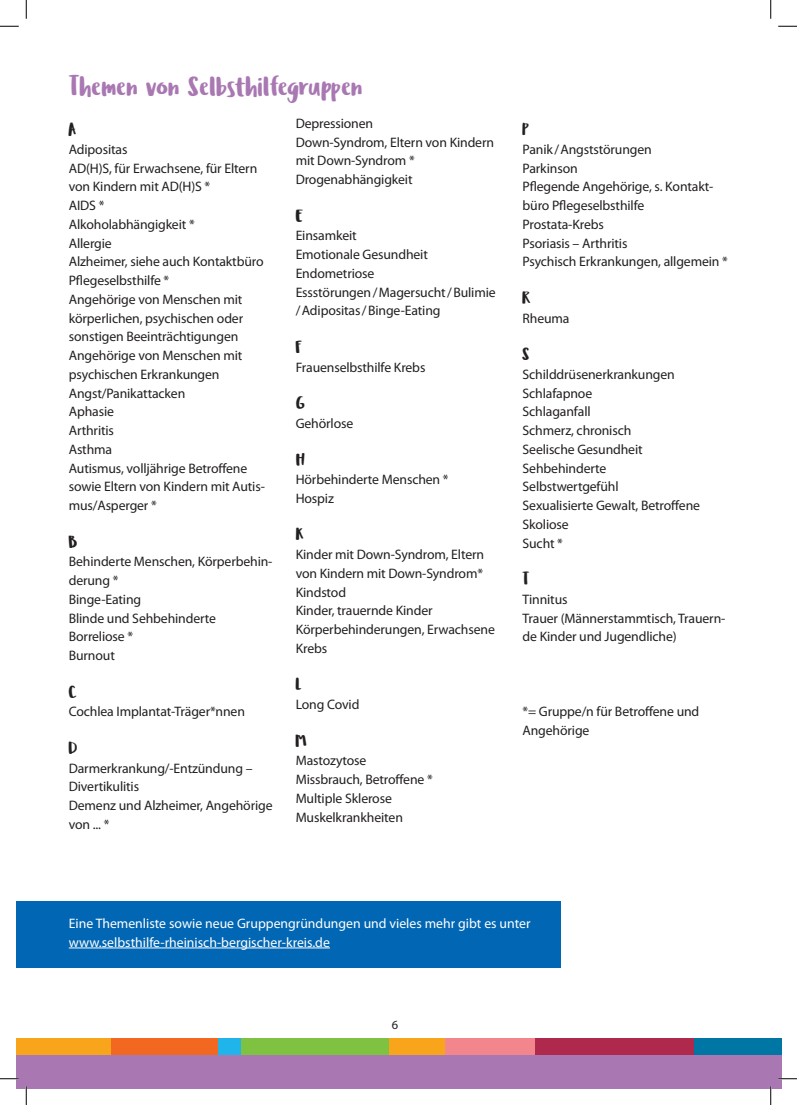
<style>
.page{position:relative;width:797px;height:1105px;background:#fff}
.page>*{position:absolute;margin:0;border:0;box-sizing:border-box;transform-origin:0 0}
.t1{font:27.5px "Ludicrous";color:#a978b3}
.t2{font:17.5px "Ludicrous";color:#231f20}
.t3{font:13.75px/18.8px "Myriad Pro";letter-spacing:-.01em;color:#231f20}
.t4{font:13.75px/18.8px "Myriad Pro";color:#fff}
.t5{font:12.5px "Myriad Pro";color:#231f20}
</style>
<div class="page">
<div style="left:16px;top:901px;width:544px;height:67px;background:#0166b3"></div>
<div style="left:16px;top:1049px;width:765px;height:40px;background:#a978b3"></div>
<div style="left:16px;top:1038px;width:95px;height:17px;background:#f9a51b"></div>
<div style="left:111px;top:1038px;width:107px;height:17px;background:#f36821"></div>
<div style="left:218px;top:1038px;width:23px;height:17px;background:#1fb5ea"></div>
<div style="left:241px;top:1038px;width:148px;height:17px;background:#7fc241"></div>
<div style="left:444px;top:1038px;width:91px;height:17px;background:#f3858d"></div>
<div style="left:534px;top:1038px;width:160px;height:17px;background:#ae294b"></div>
<div style="left:694px;top:1038px;width:87px;height:17px;background:#0076a5"></div>
<div style="left:389px;top:1038px;width:55px;height:17px;background:#f9a51b"></div>
<hr style="left:69px;top:947px;width:261px;height:1px;background:#fff">
<svg style="left:0;top:25px;width:19px;height:2px"></svg>
<svg style="left:778px;top:25px;width:19px;height:2px"></svg>
<svg style="left:0;top:1078px;width:19px;height:1px"></svg>
<svg style="left:778px;top:1078px;width:19px;height:1px"></svg>
<svg style="left:25px;top:0;width:2px;height:19px"></svg>
<svg style="left:25px;top:1086px;width:2px;height:19px"></svg>
<svg style="left:770px;top:0;width:1px;height:19px"></svg>
<svg style="left:770px;top:1086px;width:1px;height:19px"></svg>
<h1 class="t1" style="left:69px;top:68px;width:296px">Themen von Selbsthilfegruppen</h1>
<p class="t2" style="left:69px;top:117px;width:10px">A</p>
<p class="t3" style="left:69px;top:140px;width:197px">Adipositas<br>AD(H)S, für Erwachsene, für Eltern von Kindern mit AD(H)S *<br>AIDS *<br>Alkoholabhängigkeit *<br>Allergie<br>Alzheimer, siehe auch Kontaktbüro<br>Pflegeselbsthilfe *<br>Angehörige von Menschen mit körperlichen, psychischen oder sonstigen Beeinträchtigungen<br>Angehörige von Menschen mit psychischen Erkrankungen<br>Angst/Panikattacken<br>Aphasie<br>Arthritis<br>Asthma<br>Autismus, volljährige Betroffene sowie Eltern von Kindern mit Autis&shy;mus/Asperger *</p>
<p class="t2" style="left:69px;top:529px;width:10px">B</p>
<p class="t3" style="left:69px;top:552px;width:205px">Behinderte Menschen, Körperbehin&shy;derung *<br>Binge-Eating<br>Blinde und Sehbehinderte<br>Borreliose *<br>Burnout</p>
<p class="t2" style="left:69px;top:679px;width:10px">C</p>
<p class="t3" style="left:69px;top:702px;width:178px">Cochlea Implantat-Träger*nnen</p>
<p class="t2" style="left:69px;top:736px;width:11px">D</p>
<p class="t3" style="left:69px;top:758px;width:205px">Darmerkrankung/-Entzündung –<br>Divertikulitis<br>Demenz und Alzheimer, Angehörige von ... *</p>
<p class="t3" style="left:296px;top:114px;width:200px">Depressionen<br>Down-Syndrom, Eltern von Kindern mit Down-Syndrom *<br>Drogenabhängigkeit</p>
<p class="t2" style="left:296px;top:203px;width:9px">E</p>
<p class="t3" style="left:296px;top:226px;width:201px">Einsamkeit<br>Emotionale Gesundheit<br>Endometriose<br>Essstörungen/Magersucht/Bulimie /Adipositas/Binge-Eating</p>
<p class="t2" style="left:296px;top:335px;width:8px">F</p>
<p class="t3" style="left:296px;top:357px;width:131px">Frauenselbsthilfe Krebs</p>
<p class="t2" style="left:296px;top:391px;width:11px">G</p>
<p class="t3" style="left:296px;top:414px;width:59px">Gehörlose</p>
<p class="t2" style="left:296px;top:447px;width:11px">H</p>
<p class="t3" style="left:296px;top:470px;width:154px">Hörbehinderte Menschen *<br>Hospiz</p>
<p class="t2" style="left:296px;top:522px;width:10px">K</p>
<p class="t3" style="left:296px;top:545px;width:201px">Kinder mit Down-Syndrom, Eltern von Kindern mit Down-Syndrom*<br>Kindstod<br>Kinder, trauernde Kinder<br>Körperbehinderungen, Erwachsene<br>Krebs</p>
<p class="t2" style="left:296px;top:672px;width:8px">L</p>
<p class="t3" style="left:296px;top:695px;width:65px">Long Covid</p>
<p class="t2" style="left:296px;top:728px;width:13px">M</p>
<p class="t3" style="left:296px;top:751px;width:139px">Mastozytose<br>Missbrauch, Betroffene *<br>Multiple Sklerose<br>Muskelkrankheiten</p>
<p class="t2" style="left:522px;top:117px;width:9px">P</p>
<p class="t3" style="left:522px;top:140px;width:207px">Panik/Angststörungen<br>Parkinson<br>Pflegende Angehörige, s. Kontakt&shy;büro Pflegeselbsthilfe<br>Prostata-Krebs<br>Psoriasis – Arthritis<br>Psychisch Erkrankungen, allgemein *</p>
<p class="t2" style="left:522px;top:286px;width:10px">R</p>
<p class="t3" style="left:522px;top:308px;width:49px">Rheuma</p>
<p class="t2" style="left:522px;top:342px;width:9px">S</p>
<p class="t3" style="left:522px;top:365px;width:179px">Schilddrüsenerkrankungen<br>Schlafapnoe<br>Schlaganfall<br>Schmerz, chronisch<br>Seelische Gesundheit<br>Sehbehinderte<br>Selbstwertgefühl<br>Sexualisierte Gewalt, Betroffene<br>Skoliose<br>Sucht *</p>
<p class="t2" style="left:522px;top:567px;width:9px">T</p>
<p class="t3" style="left:522px;top:590px;width:204px">Tinnitus<br>Trauer (Männerstammtisch, Trauern&shy;de Kinder und Jugendliche)</p>
<p class="t3" style="left:522px;top:702px;width:178px">*= Gruppe/n für Betroffene und<br>Angehörige</p>
<p class="t4" style="left:69px;top:914px;width:463px">Eine Themenliste sowie neue Gruppengründungen und vieles mehr gibt es unter www.selbsthilfe-rheinisch-bergischer-kreis.de</p>
<p class="t5" style="left:392px;top:1017px;width:8px">6</p>
</div>
